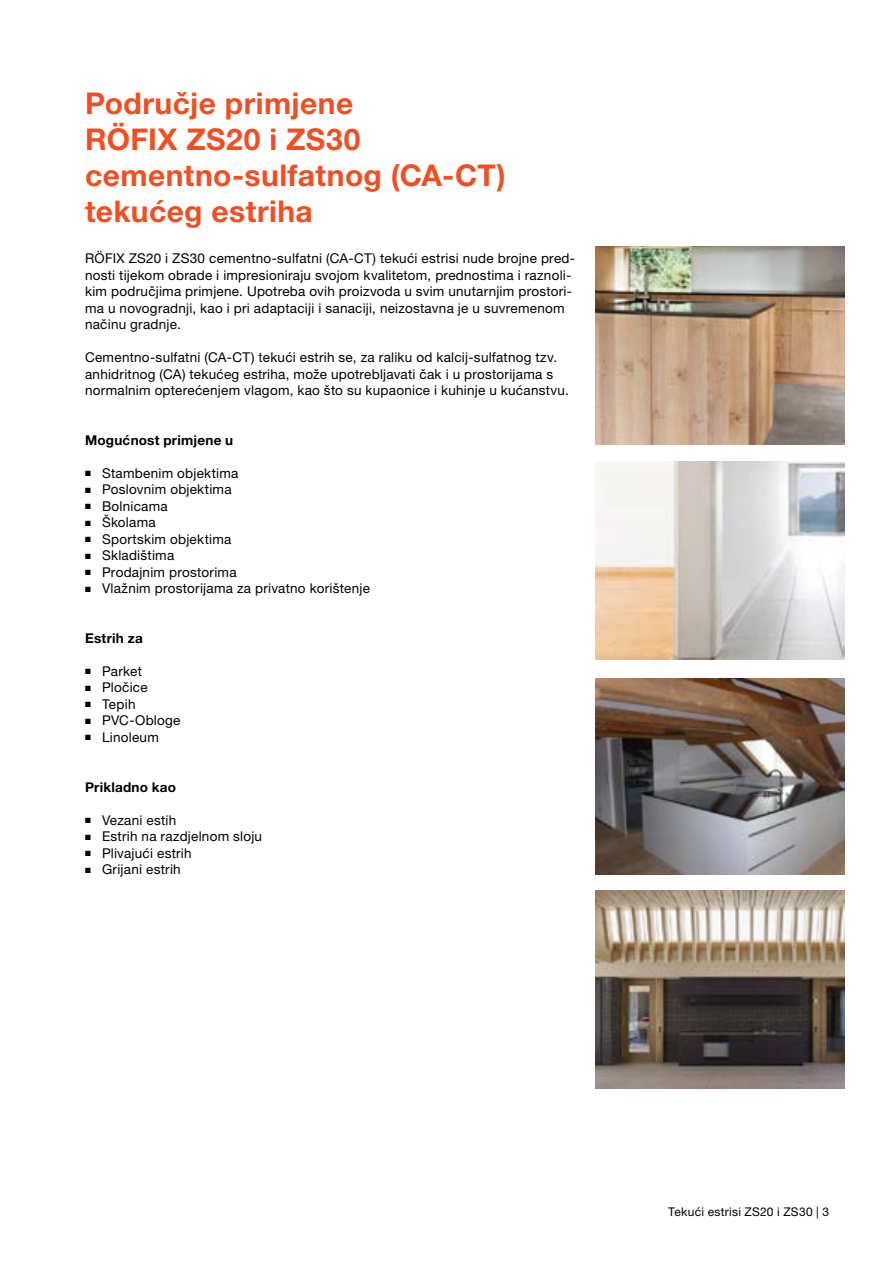
<style>
.page{position:relative;width:893px;height:1263px;background:#fff}
.page>*{position:absolute;margin:0;border:0;box-sizing:border-box;transform-origin:0 0}
.t1{font:700 30px/36px "Helvetica Neue LTW1 G";letter-spacing:.015em;color:#f04e23}
.t2{font:13.5px/16.5px "Helvetica Neue LTW1 G";letter-spacing:.02em;color:#000}
.t3{font:700 13.5px "Helvetica Neue LTW1 G";letter-spacing:.02em;color:#000}
.t4{font:12px "Helvetica Neue LTW1 G";letter-spacing:.025em;color:#000}
</style>
<div class="page">
<img style="left:595px;top:246px;width:249px;height:199px">
<img style="left:595px;top:461px;width:249px;height:198px">
<img style="left:595px;top:678px;width:249px;height:196px">
<img style="left:595px;top:891px;width:249px;height:198px">
<h1 class="t1" style="left:85px;top:85px;width:422px">Područje primjene<br>RÖFIX ZS20 i ZS30 cementno-sulfatnog (CA-CT) tekućeg estriha</h1>
<p class="t2" style="left:85px;top:250px;width:492px">RÖFIX ZS20 i ZS30 cementno-sulfatni (CA-CT) tekući estrisi nude brojne pred&shy;nosti tijekom obrade i impresioniraju svojom kvalitetom, prednostima i raznoli&shy;kim područjima primjene. Upotreba ovih proizvoda u svim unutarnjim prostori&shy;ma u novogradnji, kao i pri adaptaciji i sanaciji, neizostavna je u suvremenom načinu gradnje.</p>
<p class="t2" style="left:85px;top:349px;width:485px">Cementno-sulfatni (CA-CT) tekući estrih se, za raliku od kalcij-sulfatnog tzv. anhidritnog (CA) tekućeg estriha, može upotrebljavati čak i u prostorijama s normalnim opterećenjem vlagom, kao što su kupaonice i kuhinje u kućanstvu.</p>
<p class="t3" style="left:85px;top:431px;width:150px">Mogućnost primjene u</p>
<p class="t2" style="left:85px;top:465px;width:155px">■ Stambenim objektima</p>
<p class="t2" style="left:85px;top:481px;width:148px">■ Poslovnim objektima</p>
<p class="t2" style="left:85px;top:498px;width:84px">■ Bolnicama</p>
<p class="t2" style="left:85px;top:514px;width:72px">■ Školama</p>
<p class="t2" style="left:85px;top:531px;width:148px">■ Sportskim objektima</p>
<p class="t2" style="left:85px;top:547px;width:91px">■ Skladištima</p>
<p class="t2" style="left:85px;top:564px;width:153px">■ Prodajnim prostorima</p>
<p class="t2" style="left:85px;top:580px;width:286px">■ Vlažnim prostorijama za privatno korištenje</p>
<p class="t3" style="left:85px;top:630px;width:59px">Estrih za</p>
<p class="t2" style="left:85px;top:663px;width:58px">■ Parket</p>
<p class="t2" style="left:85px;top:679px;width:64px">■ Pločice</p>
<p class="t2" style="left:85px;top:696px;width:52px">■ Tepih</p>
<p class="t2" style="left:85px;top:712px;width:97px">■ PVC-Obloge</p>
<p class="t2" style="left:85px;top:729px;width:75px">■ Linoleum</p>
<p class="t3" style="left:85px;top:778px;width:92px">Prikladno kao</p>
<p class="t2" style="left:85px;top:811px;width:93px">■ Vezani estih</p>
<p class="t2" style="left:85px;top:828px;width:179px">■ Estrih na razdjelnom sloju</p>
<p class="t2" style="left:85px;top:844px;width:108px">■ Plivajući estrih</p>
<p class="t2" style="left:85px;top:861px;width:97px">■ Grijani estrih</p>
<p class="t4" style="left:668px;top:1204px;width:162px">Tekući estrisi ZS20 i ZS30 | 3</p>
</div>
